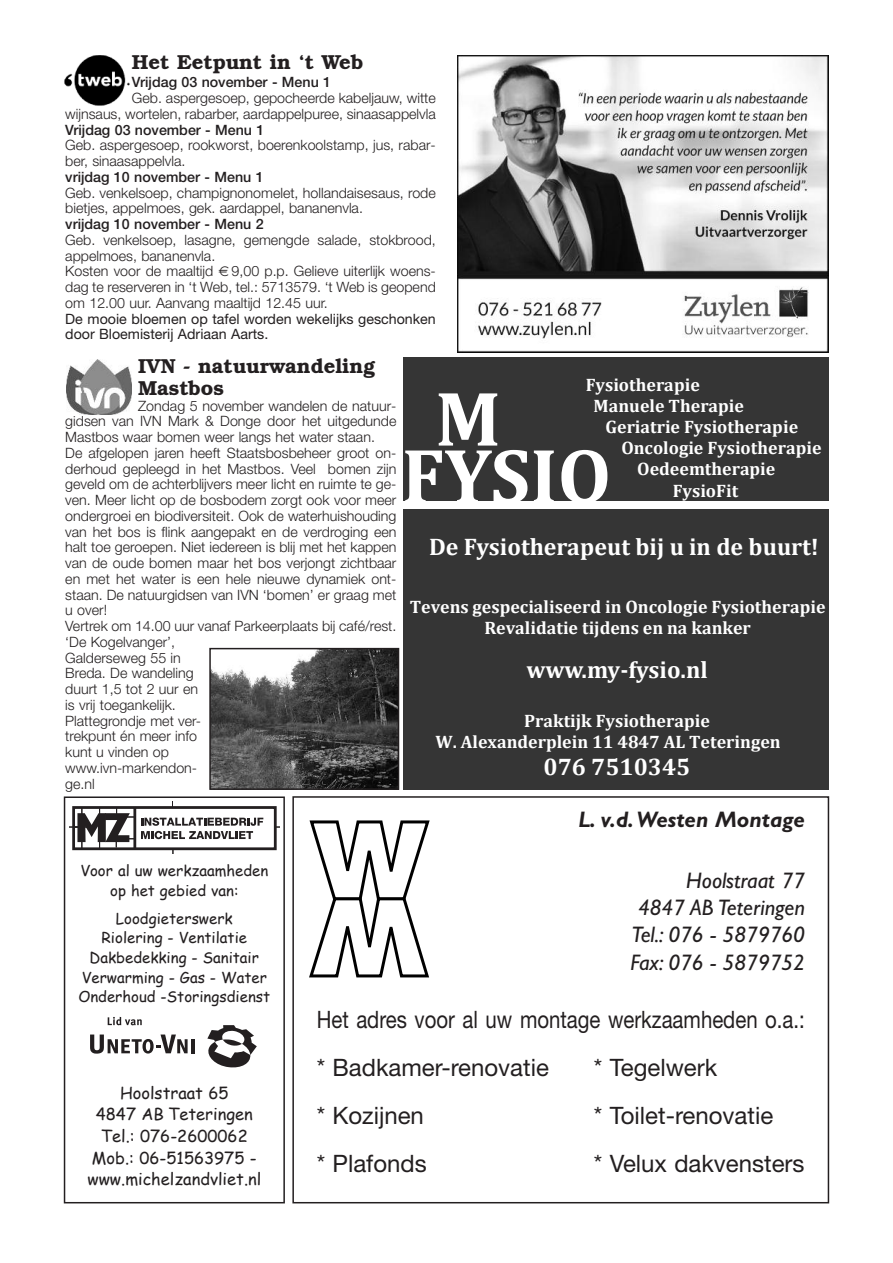
<style>
.page{position:relative;width:893px;height:1263px;background:#fff}
.page>*{position:absolute;margin:0;border:0;box-sizing:border-box;transform-origin:0 0}
.t1{font:700 78.15px "Cambria";color:#fff}
.t2{font:24px "Helvetica Neue";color:#231f20}
.t3{font:24px/48px "Helvetica Neue";color:#231f20;scale:.85 1}
.t4{font:700 24px "Cambria";color:#fff}
.t5{font:italic 22.5px/27.3px "Gill Sans";color:#231f20;text-align:right}
.t6{font:italic 700 22.5px "Gill Sans";color:#231f20}
.t7{font:600 20.25px/21.8px "Bookman";color:#231f20}
.t8{font:700 18px/21.1px "Cambria";color:#fff}
.t9{font:16.5px/21.6px "Comic Sans MS";color:#231f20;text-align:center}
.t10{font:15px/19.6px "Comic Sans MS";color:#231f20;text-align:center}
.t11{font:300 14.25px/15.8px "Helvetica Neue";color:#231f20}
.t12{font:500 14.25px "Helvetica Neue";color:#231f20}
.t13{font:14.25px/15.8px "Helvetica Neue";color:#231f20}
</style>
<div class="page">
<img style="left:66px;top:360px;width:66px;height:55px">
<div style="left:404px;top:357px;width:425px;height:432px;background:#353535"></div>
<div style="left:404px;top:502px;width:425px;height:7px;background:#fff"></div>
<div style="left:292px;top:796px;width:537px;height:407px;border:2px solid #231f20"></div>
<svg style="left:309px;top:820px;width:121px;height:158px"></svg>
<div style="left:64px;top:796px;width:221px;height:407px;border:2px solid #231f20"></div>
<div style="left:72px;top:806px;width:205px;height:44px;border:3px solid #231f20"></div>
<hr style="left:133px;top:807px;width:3px;height:41px;background:#231f20">
<svg style="left:141px;top:817px;width:122px;height:22px"></svg>
<hr style="left:81px;top:808px;width:1px;height:40px;background:#231f20">
<hr style="left:99px;top:807px;width:1px;height:41px;background:#231f20">
<svg style="left:69px;top:808px;width:65px;height:39px"></svg>
<hr style="left:191px;top:1039px;width:3px;height:14px;background:#231f20">
<svg style="left:207px;top:1025px;width:50px;height:43px"></svg>
<svg style="left:90px;top:1034px;width:98px;height:20px"></svg>
<svg style="left:108px;top:1017px;width:34px;height:8px"></svg>
<img style="left:457px;top:55px;width:372px;height:298px">
<img style="left:64px;top:55px;width:66px;height:51px">
<img style="left:212px;top:651px;width:184px;height:136px">
<div style="left:209px;top:648px;width:190px;height:142px;border:2px solid #231f20"></div>
<h3 class="t7" style="left:132px;top:51px;width:233px">Het Eetpunt in ‘t Web</h3>
<p class="t12" style="left:132px;top:77px;width:201px">Vrijdag 03 november - Menu 1</p>
<p class="t11" style="left:65px;top:91px;width:372px;text-align:right">Geb. aspergesoep, gepocheerde kabeljauw, witte<br>wijnsaus, wortelen, rabarber, aardappelpuree, sinaasappelvla</p>
<p class="t12" style="left:65px;top:124px;width:201px">Vrijdag 03 november - Menu 1</p>
<p class="t11" style="left:65px;top:139px;width:372px">Geb. aspergesoep, rookworst, boerenkoolstamp, jus, rabar&shy;ber, sinaasappelvla.</p>
<p class="t12" style="left:65px;top:172px;width:200px">vrijdag 10 november - Menu 1</p>
<p class="t11" style="left:65px;top:186px;width:372px">Geb. venkelsoep, champignonomelet, hollandaisesaus, rode bietjes, appelmoes, gek. aardappel, bananenvla.</p>
<p class="t12" style="left:65px;top:219px;width:200px">vrijdag 10 november - Menu 2</p>
<p class="t11" style="left:65px;top:233px;width:372px">Geb. venkelsoep, lasagne, gemengde salade, stokbrood, appelmoes, bananenvla.<br>Kosten voor de maaltijd</p>
<p class="t11" style="left:65px;top:265px;width:372px;text-align:justify;text-indent:166px">9,00 p.p. Gelieve uiterlijk woens&shy;dag te reserveren in ‘t Web, tel.: 5713579. ‘t Web is geopend om 12.00 uur. Aanvang maaltijd 12.45 uur.</p>
<p class="t13" style="left:65px;top:312px;width:372px">De mooie bloemen op tafel worden wekelijks geschonken door Bloemisterij Adriaan Aarts.</p>
<h3 class="t7" style="left:138px;top:355px;width:239px">IVN - natuurwandeling<br>Mastbos</h3>
<p class="t11" style="left:65px;top:399px;width:333px;text-indent:73px">Zondag 5 november wandelen de natuur&shy;gidsen van IVN Mark &amp; Donge door het uitgedunde Mastbos waar bomen weer langs het water staan.<br>De afgelopen jaren heeft Staatsbosbeheer groot on&shy;derhoud gepleegd in het Mastbos. Veel bomen zijn geveld om de achterblijvers meer licht en ruimte te ge&shy;ven. Meer licht op de bosbodem zorgt ook voor meer ondergroei en biodiversiteit. Ook de waterhuishouding van het bos is flink aangepakt en de verdroging een halt toe geroepen. Niet iedereen is blij met het kappen van de oude bomen maar het bos verjongt zichtbaar en met het water is een hele nieuwe dynamiek ont&shy;staan. De natuurgidsen van IVN ‘bomen’ er graag met u over!<br>Vertrek om 14.00 uur vanaf Parkeerplaats bij café/rest. ‘De Kogelvanger’,<br>Galderseweg 55 in<br>Breda. De wandeling<br>duurt 1,5 tot 2 uur en<br>is vrij toegankelijk.<br>Plattegrondje met ver-<br>trekpunt én meer info<br>kunt u vinden op<br>www.ivn-markendon-<br>ge.nl</p>
<p class="t8" style="left:586px;top:373px;width:116px">Fysiotherapie</p>
<p class="t8" style="left:594px;top:395px;width:152px">Manuele Therapie</p>
<p class="t8" style="left:605px;top:416px;width:194px">Geriatrie Fysiotherapie</p>
<p class="t8" style="left:621px;top:437px;width:202px">Oncologie Fysiotherapie</p>
<p class="t8" style="left:637px;top:458px;width:140px">Oedeemtherapie</p>
<p class="t8" style="left:673px;top:479px;width:67px">FysioFit</p>
<h1 class="t1" style="left:435px;top:371px;width:67px">M</h1>
<h1 class="t1" style="left:402px;top:428px;width:211px">FYSIO</h1>
<h2 class="t4" style="left:429px;top:532px;width:391px">De Fysiotherapeut bij u in de buurt!</h2>
<p class="t8" style="left:410px;top:595px;width:417px;text-align:center">Tevens gespecialiseerd in Oncologie Fysiotherapie<br>Revalidatie tijdens en na kanker</p>
<h2 class="t4" style="left:526px;top:655px;width:183px">www.my-fysio.nl</h2>
<p class="t8" style="left:436px;top:710px;width:347px;text-indent:89px">Praktijk Fysiotherapie<br>W. Alexanderplein 11 4847 AL Teteringen</p>
<h2 class="t4" style="left:544px;top:752px;width:148px">076 7510345</h2>
<p class="t10" style="left:80px;top:860px;width:189px">Voor al uw werkzaamheden op het gebied van:</p>
<p class="t10" style="left:78px;top:908px;width:193px">Loodgieterswerk<br>Riolering - Ventilatie<br>Dakbedekking - Sanitair<br>Verwarming - Gas - Water<br>Onderhoud -Storingsdienst</p>
<p class="t9" style="left:87px;top:1081px;width:175px">Hoolstraat 65<br>4847 AB Teteringen<br>Tel.: 076-2600062<br>Mob.: 06-51563975 - www.michelzandvliet.nl</p>
<h3 class="t6" style="left:578px;top:811px;width:228px">L. v.d.Westen Montage</h3>
<h3 class="t5" style="left:631px;top:869px;width:176px">Hoolstraat 77<br>4847 AB Teteringen<br>Tel.: 076 - 5879760<br>Fax: 076 - 5879752</h3>
<h2 class="t3" style="left:317px;top:997px;width:576px">Het adres voor al uw montage werkzaamheden o.a.: * Badkamer-renovatie</h2>
<h2 class="t2" style="left:594px;top:1058px;width:125px">* Tegelwerk</h2>
<h2 class="t2" style="left:317px;top:1106px;width:109px">* Kozijnen</h2>
<h2 class="t2" style="left:594px;top:1106px;width:181px">* Toilet-renovatie</h2>
<h2 class="t2" style="left:317px;top:1154px;width:111px">* Plafonds</h2>
<h2 class="t2" style="left:594px;top:1154px;width:212px">* Velux dakvensters</h2>
</div>
